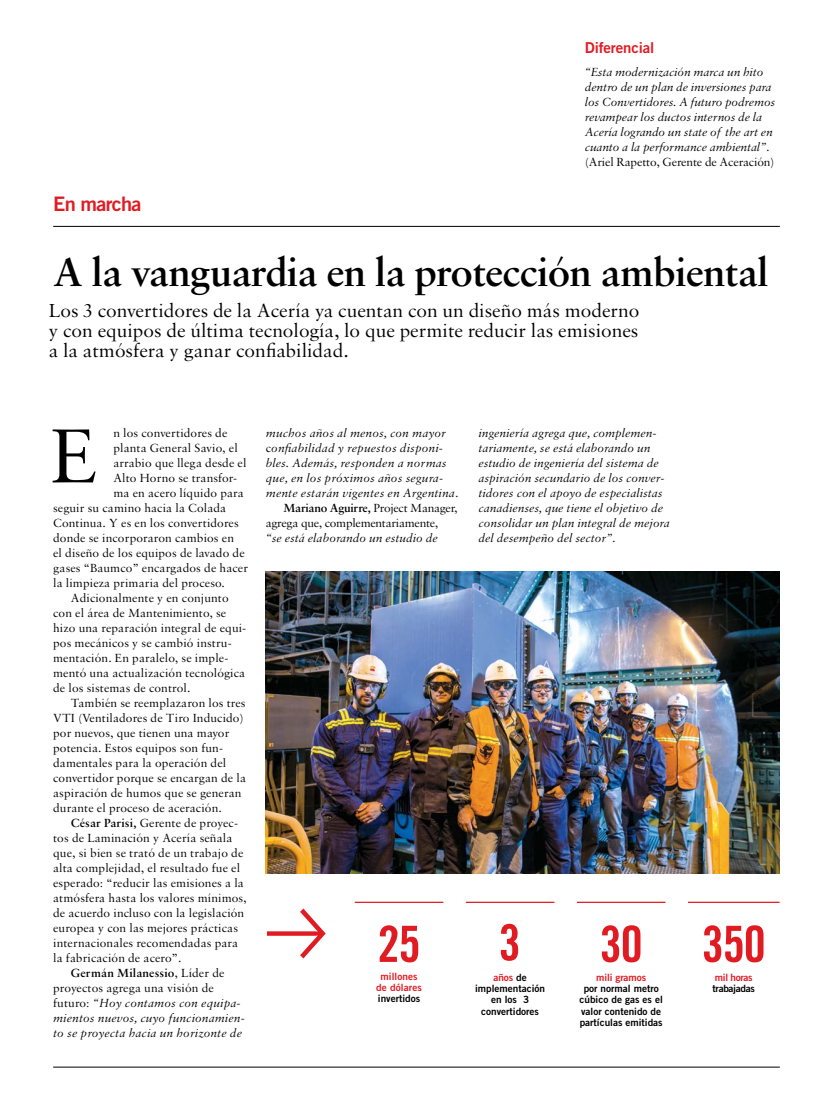
<style>
.page{position:relative;width:833px;height:1117px;background:#fff}
.page>*{position:absolute;margin:0;border:0;box-sizing:border-box;transform-origin:0 0}
.t1{font:81.25px "Sabon";color:#000}
.t2{font:50px "Trade Gothic LT Std Bd Cn 20";letter-spacing:-.025em;color:#e11b22}
.t3{font:600 42.5px "Sabon";letter-spacing:-.02em;color:#000}
.t4{font:20px/20px "Sabon";color:#000;text-align:justify}
.t5{font:20px "Trade Gothic LT Std Bd 2";letter-spacing:-.035em;color:#e11b22}
.t6{font:15px "Trade Gothic LT Std Bd 2";letter-spacing:-.01em;color:#e11b22}
.t7{font:12.5px "Sabon";letter-spacing:.01em;color:#000}
.t8{font:italic 12.5px/15px "Sabon";color:#000}
.t9{font:12.5px "Sabon";letter-spacing:-.01em;color:#000}
.t10{font:600 12.5px "Sabon";letter-spacing:-.02em;color:#000}
.t11{font:12.5px "Sabon";letter-spacing:-.02em;color:#000}
.t12{font:600 12.5px "Sabon";letter-spacing:.01em;color:#000}
.t13{font:10px/11.2px "Trade Gothic LT Std Bd 2";color:#000;text-align:center}
.t14{font:10px/11.2px "Trade Gothic LT Std Bd 2";color:#e11b22;text-align:center}
.t15{font:10px "Trade Gothic LT Std Bd 2";letter-spacing:-.03em;color:#000}
.t16{font:10px "Trade Gothic LT Std Bd 2";letter-spacing:-.03em;color:#e11b22}
.s1{font-weight:600}
.s2{font-weight:400}
.s3{font-style:normal}
.s4{color:#e11b22}
</style>
<div class="page">
<hr style="left:53px;top:226px;width:727px;height:1px;background:#000">
<hr style="left:53px;top:1066px;width:727px;height:1px;background:#000">
<img style="left:266px;top:571px;width:514px;height:301px">
<hr style="left:355px;top:901px;width:88px;height:1px;background:#e11b22">
<hr style="left:577px;top:901px;width:88px;height:1px;background:#e11b22">
<hr style="left:466px;top:901px;width:88px;height:1px;background:#e11b22">
<hr style="left:688px;top:901px;width:91px;height:1px;background:#e11b22">
<p class="t6" style="left:585px;top:39px;width:71px">Diferencial</p>
<h3 class="t5" style="left:53px;top:192px;width:90px">En marcha</h3>
<p class="t8" style="left:585px;top:64px;width:192px">“Esta modernización marca un hito dentro de un plan de inversiones para los Convertidores. A futuro podremos revampear los ductos internos de la Acería logrando un state of the art en cuanto a la performance ambiental”.</p>
<p class="t9" style="left:585px;top:154px;width:191px">(Ariel Rapetto, Gerente de Aceración)</p>
<h3 class="t3" style="left:53px;top:246px;width:717px">A la vanguardia en la protección ambiental</h3>
<h3 class="t4" style="left:49px;top:299px;width:592px">Los 3 convertidores de la Acería ya cuentan con un diseño más moderno y con equipos de última tecnología, lo que permite reducir las emisiones a la atmósfera y ganar confiabilidad.</h3>
<p class="t7" style="left:113px;top:425px;width:115px">n los convertidores de</p>
<p class="t7" style="left:113px;top:440px;width:126px">planta General Savio, el</p>
<p class="t7" style="left:113px;top:455px;width:135px">arrabio que llega desde el</p>
<p class="t7" style="left:113px;top:470px;width:125px">Alto Horno se transfor-</p>
<p class="t7" style="left:113px;top:485px;width:132px">ma en acero líquido para</p>
<p class="t7" style="left:53px;top:500px;width:175px">seguir su camino hacia la Colada</p>
<p class="t7" style="left:53px;top:515px;width:187px">Continua. Y es en los convertidores</p>
<p class="t7" style="left:53px;top:530px;width:182px">donde se incorporaron cambios en</p>
<p class="t7" style="left:53px;top:545px;width:193px">el diseño de los equipos de lavado de</p>
<p class="t7" style="left:53px;top:560px;width:196px">gases “Baumco” encargados de hacer</p>
<p class="t7" style="left:53px;top:575px;width:173px">la limpieza primaria del proceso.</p>
<p class="t7" style="left:71px;top:590px;width:159px">Adicionalmente y en conjunto</p>
<p class="t7" style="left:53px;top:605px;width:175px">con el área de Mantenimiento, se</p>
<p class="t7" style="left:53px;top:620px;width:195px">hizo una reparación integral de equi-</p>
<p class="t7" style="left:53px;top:635px;width:180px">pos mecánicos y se cambió instru-</p>
<p class="t7" style="left:53px;top:650px;width:177px">mentación. En paralelo, se imple-</p>
<p class="t7" style="left:53px;top:665px;width:193px">mentó una actualización tecnológica</p>
<p class="t7" style="left:53px;top:680px;width:139px">de los sistemas de control.</p>
<p class="t7" style="left:71px;top:695px;width:176px">También se reemplazaron los tres</p>
<p class="t7" style="left:53px;top:710px;width:192px">VTI (Ventiladores de Tiro Inducido)</p>
<p class="t7" style="left:53px;top:725px;width:178px">por nuevos, que tienen una mayor</p>
<p class="t7" style="left:53px;top:740px;width:171px">potencia. Estos equipos son fun-</p>
<p class="t7" style="left:53px;top:755px;width:174px">damentales para la operación del</p>
<p class="t7" style="left:53px;top:770px;width:194px">convertidor porque se encargan de la</p>
<p class="t7" style="left:53px;top:785px;width:190px">aspiración de humos que se generan</p>
<p class="t7" style="left:53px;top:800px;width:170px">durante el proceso de aceración.</p>
<p class="t7" style="left:71px;top:815px;width:169px"><span class="s1">César Parisi,</span> Gerente de proyec-</p>
<p class="t7" style="left:53px;top:830px;width:181px">tos de Laminación y Acería señala</p>
<p class="t7" style="left:53px;top:845px;width:192px">que, si bien se trató de un trabajo de</p>
<p class="t7" style="left:53px;top:860px;width:188px">alta complejidad, el resultado fue el</p>
<p class="t7" style="left:53px;top:875px;width:192px">esperado: “reducir las emisiones a la</p>
<p class="t7" style="left:53px;top:890px;width:195px">atmósfera hasta los valores mínimos,</p>
<p class="t7" style="left:53px;top:905px;width:193px">de acuerdo incluso con la legislación</p>
<p class="t7" style="left:53px;top:920px;width:186px">europea y con las mejores prácticas</p>
<p class="t7" style="left:53px;top:935px;width:187px">internacionales recomendadas para</p>
<p class="t7" style="left:53px;top:950px;width:130px">la fabricación de acero”.</p>
<p class="t12" style="left:71px;top:965px;width:155px">Germán Milanessio<span class="s2">, Líder de</span></p>
<p class="t7" style="left:53px;top:980px;width:162px">proyectos agrega una visión de</p>
<p class="t8" style="left:53px;top:995px;width:189px"><span class="s3">futuro:</span> “Hoy contamos con equipa-</p>
<p class="t8" style="left:53px;top:1010px;width:193px">mientos nuevos, cuyo funcionamien-</p>
<p class="t8" style="left:53px;top:1025px;width:190px">to se proyecta hacia un horizonte de</p>
<h1 class="t1" style="left:51px;top:406px;width:49px">E</h1>
<p class="t8" style="left:266px;top:425px;width:181px">muchos años al menos, con mayor</p>
<p class="t8" style="left:266px;top:440px;width:179px"><span class="s3">c</span>onfiabilidad y repuestos disponi-</p>
<p class="t8" style="left:266px;top:455px;width:182px">bles. Además, responden a normas</p>
<p class="t8" style="left:266px;top:470px;width:179px">que, en los próximos años segura-</p>
<p class="t8" style="left:266px;top:485px;width:194px">mente estarán vigentes en Argentina.</p>
<p class="t10" style="left:283px;top:500px;width:175px">Mariano Aguirre, <span class="s2">Project Manager,</span></p>
<p class="t11" style="left:266px;top:515px;width:174px">agrega que, complementariamente,</p>
<p class="t8" style="left:266px;top:530px;width:173px">“se está elaborando un estudio de</p>
<p class="t8" style="left:478px;top:425px;width:193px">ingeniería agrega que, complemen&shy;tariamente, se está elaborando un estudio de ingeniería del sistema de aspiración secundario de los conver&shy;tidores con el apoyo de especialistas canadienses, que tiene el objetivo de consolidar un plan integral de mejora del desempeño del sector”.</p>
<h2 class="t2" style="left:377px;top:913px;width:45px">25</h2>
<p class="t14" style="left:376px;top:970px;width:47px">millones de dólares</p>
<p class="t13" style="left:378px;top:992px;width:44px">invertidos</p>
<h2 class="t2" style="left:498px;top:911px;width:24px">3</h2>
<p class="t13" style="left:475px;top:971px;width:72px"><span class="s4">años</span> de implementación en los 3 convertidores</p>
<h2 class="t2" style="left:599px;top:913px;width:45px">30</h2>
<p class="t14" style="left:596px;top:971px;width:51px">mili gramos</p>
<p class="t13" style="left:579px;top:982px;width:85px">por normal metro cúbico de gas es el valor contenido de partículas emitidas</p>
<h2 class="t2" style="left:701px;top:913px;width:66px">350</h2>
<p class="t16" style="left:715px;top:970px;width:39px">mil horas</p>
<p class="t15" style="left:712px;top:982px;width:44px">trabajadas</p>
</div>
